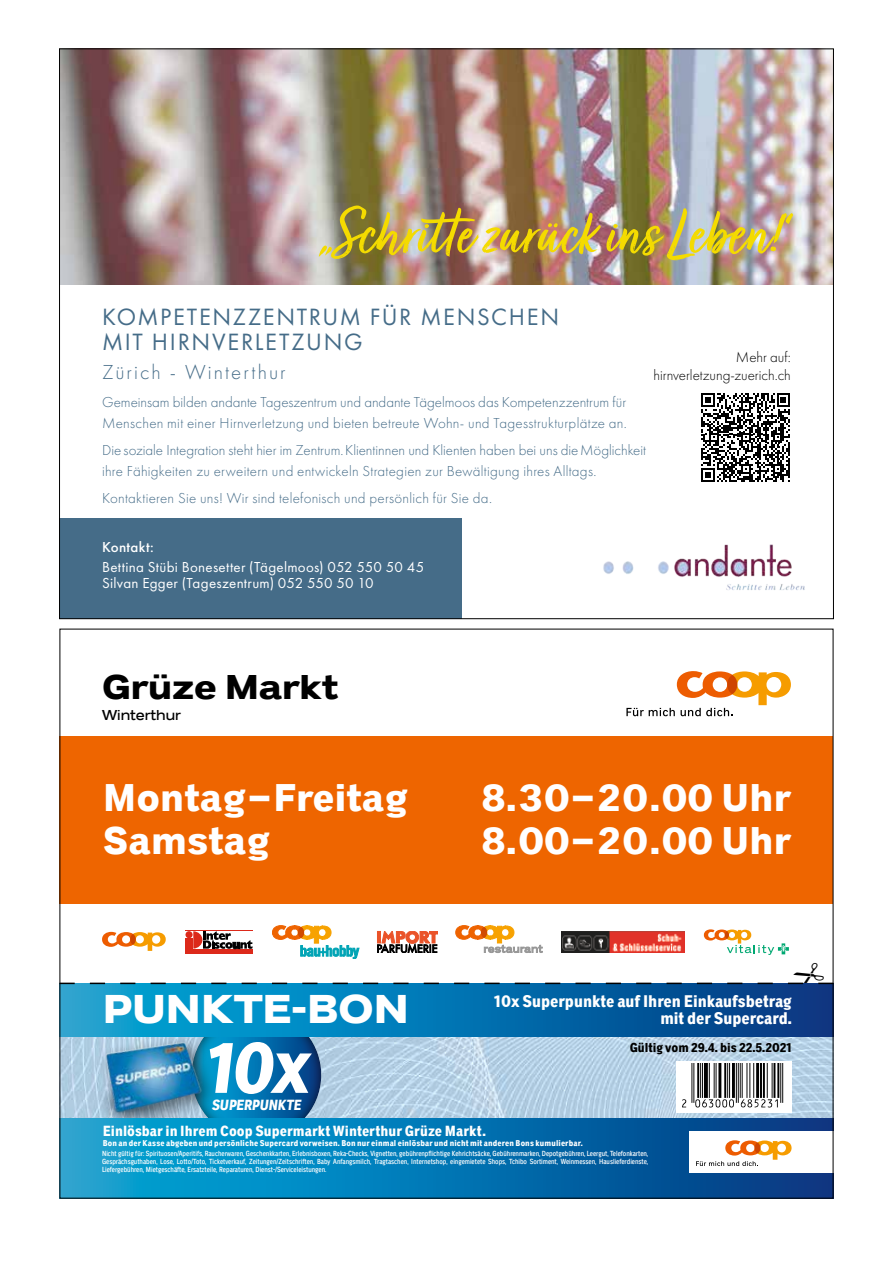
<style>
.page{position:relative;width:893px;height:1263px;background:#fff}
.page>*{position:absolute;margin:0;border:0;box-sizing:border-box;transform-origin:0 0}
.t1{font:700 78.15px "Coop Condensed";color:#fff}
.t2{font:75.9px "Code EAN";color:#000}
.t3{font:700 74.25px "Coop Condensed";color:#fff}
.t4{font:69.9px "Turbinado Pro";color:#f4db00}
.t5{font:700 40.8px "Coop Expanded";color:#fff}
.t6{font:700 39.15px "Coop";color:#fff}
.t7{font:700 34.95px "Coop Expanded";color:#000}
.t8{font:24.45px/24.5px "Futura PT";letter-spacing:.065em;color:#456c88}
.t9{font:300 21px "Futura PT";letter-spacing:.095em;color:#456c88}
.t10{font:700 17.1px/17.1px "Coop Condensed";color:#fff;text-align:right}
.t11{font:300 15px/21px "Futura PT";letter-spacing:.015em;color:#456c88}
.t12{font:15px/16.2px "Futura PT";letter-spacing:.02em;color:#fff}
.t13{font:700 15px "Coop Condensed";letter-spacing:.005em;color:#fff}
.t14{font:300 15px/18px "Futura PT";letter-spacing:-.005em;color:#000;text-align:right}
.t15{font:500 15px "Futura PT";letter-spacing:.02em;color:#fff}
.t16{font:14.55px "Coop Expanded";color:#000}
.t17{font:700 13.2px "Coop Condensed";color:#000}
.t18{font:700 8.55px "Coop Condensed";letter-spacing:.02em;color:#fff}
.t19{font:7.5px/7.9px "Coop Condensed";color:#fff;text-align:justify}
</style>
<div class="page">
<svg style="left:626px;top:671px;width:165px;height:45px"></svg>
<div style="left:60px;top:737px;width:773px;height:167px;background:#ee6500"></div>
<img style="left:62px;top:1037px;width:769px;height:82px">
<div style="left:189px;top:1008px;width:133px;height:132px;background:#000;opacity:.75"></div>
<img style="left:71px;top:1037px;width:157px;height:82px">
<svg style="left:62px;top:1119px;width:769px;height:77px;background:#0478b4"></svg>
<div style="left:689px;top:1132px;width:144px;height:41px;background:#fff"></div>
<svg style="left:696px;top:1140px;width:95px;height:26px"></svg>
<div style="left:676px;top:1061px;width:116px;height:51px;background:#fff"></div>
<svg style="left:62px;top:984px;width:769px;height:53px;background:#0472af"></svg>
<div style="left:60px;top:518px;width:402px;height:101px;background:#456c88"></div>
<img style="left:61px;top:51px;width:771px;height:233px">
<svg style="left:701px;top:393px;width:89px;height:89px"></svg>
<img style="left:603px;top:544px;width:202px;height:46px">
<svg style="left:60px;top:925px;width:773px;height:59px"></svg>
<h3 class="t4" style="left:319px;top:196px;width:473px">„Schritte zurück ins Leben!“</h3>
<h3 class="t8" style="left:102px;top:305px;width:459px">KOMPETENZZENTRUM FÜR MENSCHEN<br>MIT HIRNVERLETZUNG</h3>
<h3 class="t9" style="left:102px;top:360px;width:185px">Zürich - Winterthur</h3>
<h3 class="t11" style="left:102px;top:391px;width:526px">Gemeinsam bilden andante Tageszentrum und andante Tägelmoos das Kompetenzzentrum für<br>Menschen mit einer Hirnverletzung und bieten betreute Wohn- und Tagesstrukturplätze an.</h3>
<h3 class="t11" style="left:102px;top:439px;width:545px">Die soziale Integration steht hier im Zentrum. Klientinnen und Klienten haben bei uns die Möglichkeit ihre Fähigkeiten zu erweitern und entwickeln Strategien zur Bewältigung ihres Alltags.</h3>
<h3 class="t11" style="left:102px;top:487px;width:391px">Kontaktieren Sie uns! Wir sind telefonisch und persönlich für Sie da.</h3>
<h3 class="t15" style="left:102px;top:538px;width:53px">Kontakt:</h3>
<h3 class="t12" style="left:102px;top:559px;width:324px">Bettina Stübi Bonesetter (Tägelmoos) 052 550 50 45<br>Silvan Egger (Tageszentrum) 052 550 50 10</h3>
<h3 class="t14" style="left:654px;top:348px;width:139px">Mehr auf: hirnverletzung-zuerich.ch</h3>
<h3 class="t7" style="left:102px;top:668px;width:238px">Grüze Markt</h3>
<h3 class="t16" style="left:102px;top:707px;width:80px">Winterthur</h3>
<h3 class="t6" style="left:103px;top:776px;width:306px">Montag–Freitag</h3>
<h3 class="t6" style="left:481px;top:776px;width:311px">8.30–20.00 Uhr</h3>
<h3 class="t6" style="left:103px;top:819px;width:168px">Samstag</h3>
<h3 class="t6" style="left:481px;top:819px;width:311px">8.00–20.00 Uhr</h3>
<h3 class="t5" style="left:103px;top:987px;width:307px">PUNKTE-BON</h3>
<h3 class="t10" style="left:494px;top:993px;width:299px">10x Superpunkte auf Ihren Einkaufsbetrag mit der Supercard.</h3>
<h3 class="t3" style="left:204px;top:1028px;width:80px">10</h3>
<h3 class="t13" style="left:211px;top:1097px;width:93px">SUPERPUNKTE</h3>
<h1 class="t1" style="left:270px;top:1025px;width:50px">x</h1>
<h3 class="t13" style="left:103px;top:1123px;width:384px">Einlösbar in Ihrem Coop Supermarkt Winterthur Grüze Markt.</h3>
<p class="t18" style="left:103px;top:1138px;width:482px">Bon an der Kasse abgeben und persönliche Supercard vorweisen. Bon nur einmal einlösbar und nicht mit anderen Bons kumulierbar.</p>
<h2 class="t2" style="left:681px;top:1037px;width:104px">2 *PZDÖPÖ#N,BXCY*</h2>
<h3 class="t17" style="left:630px;top:1040px;width:164px">Gültig vom 29.4. bis 22.5.2021</h3>
<p class="t19" style="left:102px;top:1150px;width:548px">Nicht gültig für: Spirituosen/Aperitifs, Raucherwaren, Geschenkkarten, Erlebnisboxen, Reka-Checks, Vignetten, gebührenpflichtige Kehrichtsäcke, Gebührenmarken, Depotgebühren, Leergut, Telefonkarten, Gesprächsguthaben, Lose, Lotto/Toto, Ticketverkauf, Zeitungen/Zeitschriften, Baby Anfangsmilch, Tragtaschen, Internetshop, eingemietete Shops, Tchibo Sortiment, Weinmessen, Hauslieferdienste, Liefergebühren, Mietgeschäfte, Ersatzteile, Reparaturen, Dienst-/Serviceleistungen.</p>
</div>
